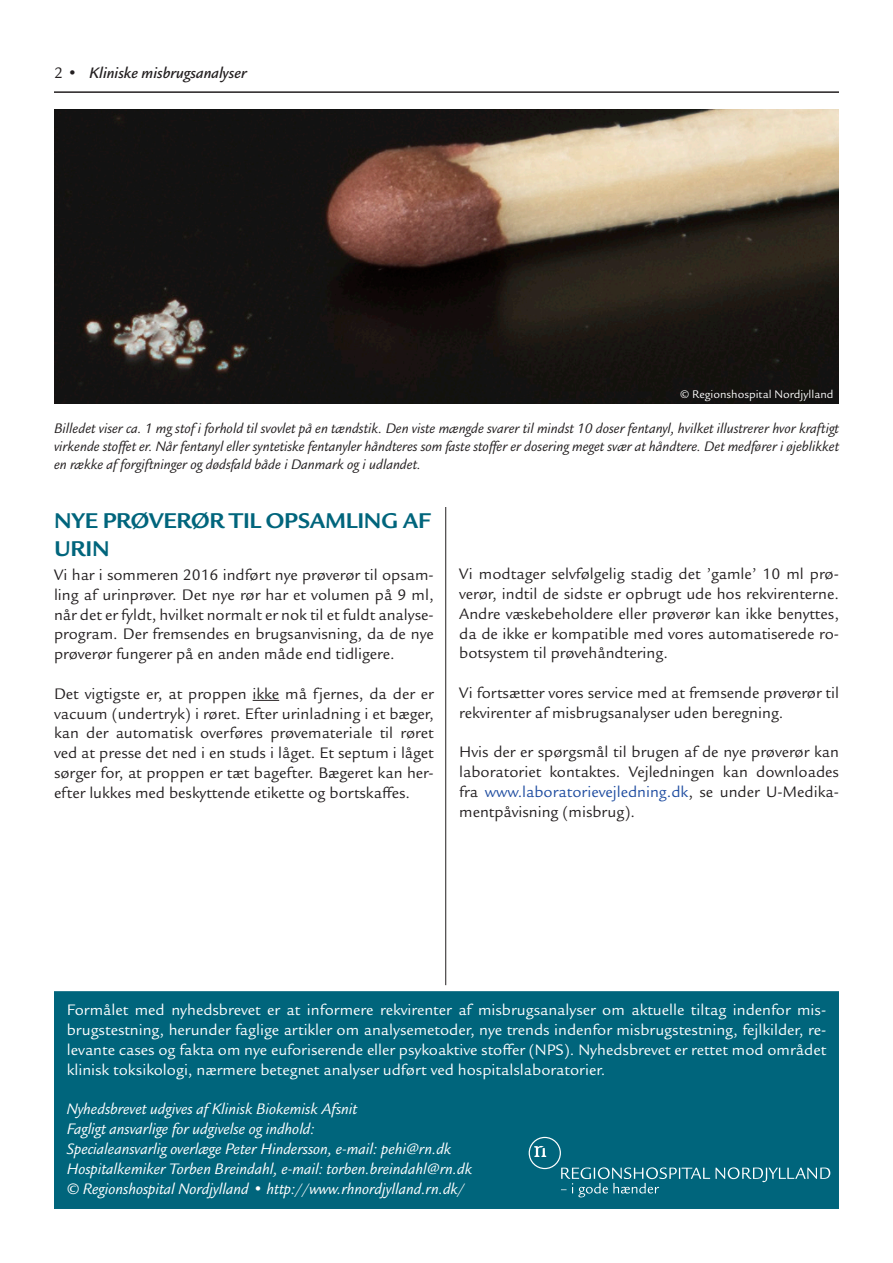
<style>
.page{position:relative;width:893px;height:1263px;background:#fff}
.page>*{position:absolute;margin:0;border:0;box-sizing:border-box;transform-origin:0 0}
.Overskrift_-_brødtek{font:700 23.25px/27.9px "Legacy Sans ITC Std";letter-spacing:-.01em;color:#00657c}
.Brødtekst{font:16.5px/19.8px "Legacy Sans ITC Std";color:#231f20;text-align:justify}
.Tekstboks{font:16.5px/19.8px "Legacy Sans ITC Std";color:#fff;text-align:justify}
.Tekstboks-2{font:italic 16.5px "Legacy Sans ITC Std";color:#fff}
.Brødtekst-2{font:italic 500 16.5px "Legacy Sans ITC Std";color:#231f20}
.Figurtekst{font:italic 15px/18px "Legacy Sans ITC Std";color:#231f20;text-align:justify}
.Brødtekst-3{font:12px "Legacy Sans ITC Std";color:#fff}
.s1{font-weight:400;font-style:normal}
.s2{font-weight:400}
.s3{color:#1e4ca0}
</style>
<div class="page">
<hr style="left:54px;top:91px;width:785px;height:2px;background:#231f20">
<hr style="left:445px;top:115px;width:1px;height:1094px;background:#231f20">
<svg style="left:253px;top:700px;width:26px;height:1px"></svg>
<div style="left:54px;top:982px;width:785px;height:227px;background:#00657c"></div>
<svg style="left:529px;top:1137px;width:301px;height:60px;background:#106f84"></svg>
<img style="left:54px;top:109px;width:785px;height:295px">
<p class="Brødtekst-2" style="left:54px;top:64px;width:194px"><span class="s1">2</span> <span class="s2">•</span> Kliniske misbrugsanalyser</p>
<p class="Brødtekst-3" style="left:680px;top:388px;width:155px">© Regionshospital Nordjylland</p>
<p class="Figurtekst" style="left:54px;top:420px;width:787px">Billedet viser ca. 1 mg stof i forhold til svovlet på en tændstik. Den viste mængde svarer til mindst 10 doser fentanyl, hvilket illustrerer hvor kraftigt virkende stoffet er. Når fentanyl eller syntetiske fentanyler håndteres som faste stoffer er dosering meget svær at håndtere. Det medfører i øjeblikket en række af forgiftninger og dødsfald både i Danmark og i udlandet.</p>
<p class="Overskrift_-_brødtek" style="left:54px;top:507px;width:378px">NYE PRØVERØR TIL OPSAMLING AF<br>URIN</p>
<p class="Brødtekst" style="left:54px;top:565px;width:381px">Vi har i sommeren 2016 indført nye prøverør til opsam&shy;ling af urinprøver. Det nye rør har et volumen på 9 ml, når det er fyldt, hvilket normalt er nok til et fuldt analyse&shy;program. Der fremsendes en brugsanvisning, da de nye prøverør fungerer på en anden måde end tidligere.</p>
<p class="Brødtekst" style="left:54px;top:684px;width:381px">Det vigtigste er, at proppen ikke må fjernes, da der er vacuum (undertryk) i røret. Efter urinladning i et bæger, kan der automatisk overføres prøvemateriale til røret ved at presse det ned i en studs i låget. Et septum i låget sørger for, at proppen er tæt bagefter. Bægeret kan her&shy;efter lukkes med beskyttende etikette og bortskaffes.</p>
<p class="Brødtekst" style="left:459px;top:564px;width:381px">Vi modtager selvfølgelig stadig det ’gamle’ 10 ml prø&shy;verør, indtil de sidste er opbrugt ude hos rekvirenterne.<br>Andre væskebeholdere eller prøverør kan ikke benyttes, da de ikke er kompatible med vores automatiserede ro&shy;botsystem til prøvehåndtering.</p>
<p class="Brødtekst" style="left:459px;top:683px;width:381px">Vi fortsætter vores service med at fremsende prøverør til rekvirenter af misbrugsanalyser uden beregning.</p>
<p class="Brødtekst" style="left:459px;top:742px;width:381px">Hvis der er spørgsmål til brugen af de nye prøverør kan laboratoriet kontaktes. Vejledningen kan downloades fra <span class="s3">www.laboratorievejledning.dk</span>, se under U-Medika&shy;mentpåvisning (misbrug).</p>
<p class="Tekstboks" style="left:67px;top:1000px;width:761px">Formålet med nyhedsbrevet er at informere rekvirenter af misbrugsanalyser om aktuelle tiltag indenfor mis&shy;brugstestning, herunder faglige artikler om analysemetoder, nye trends indenfor misbrugstestning, fejlkilder, re&shy;levante cases og fakta om nye euforiserende eller psykoaktive stoffer (NPS). Nyhedsbrevet er rettet mod området klinisk toksikologi, nærmere betegnet analyser udført ved hospitalslaboratorier.</p>
<p class="Tekstboks-2" style="left:67px;top:1100px;width:292px">Nyhedsbrevet udgives af Klinisk Biokemisk Afsnit</p>
<p class="Tekstboks-2" style="left:67px;top:1120px;width:250px">Fagligt ansvarlige for udgivelse og indhold:</p>
<p class="Tekstboks-2" style="left:67px;top:1140px;width:386px">Specialeansvarlig overlæge Peter Hindersson, e-mail: pehi@rn.dk</p>
<p class="Tekstboks-2" style="left:67px;top:1159px;width:407px">Hospitalkemiker Torben Breindahl, e-mail: torben.breindahl@rn.dk</p>
<p class="Tekstboks-2" style="left:67px;top:1179px;width:400px">© Regionshospital Nordjylland • http://www.rhnordjylland.rn.dk/</p>
</div>
